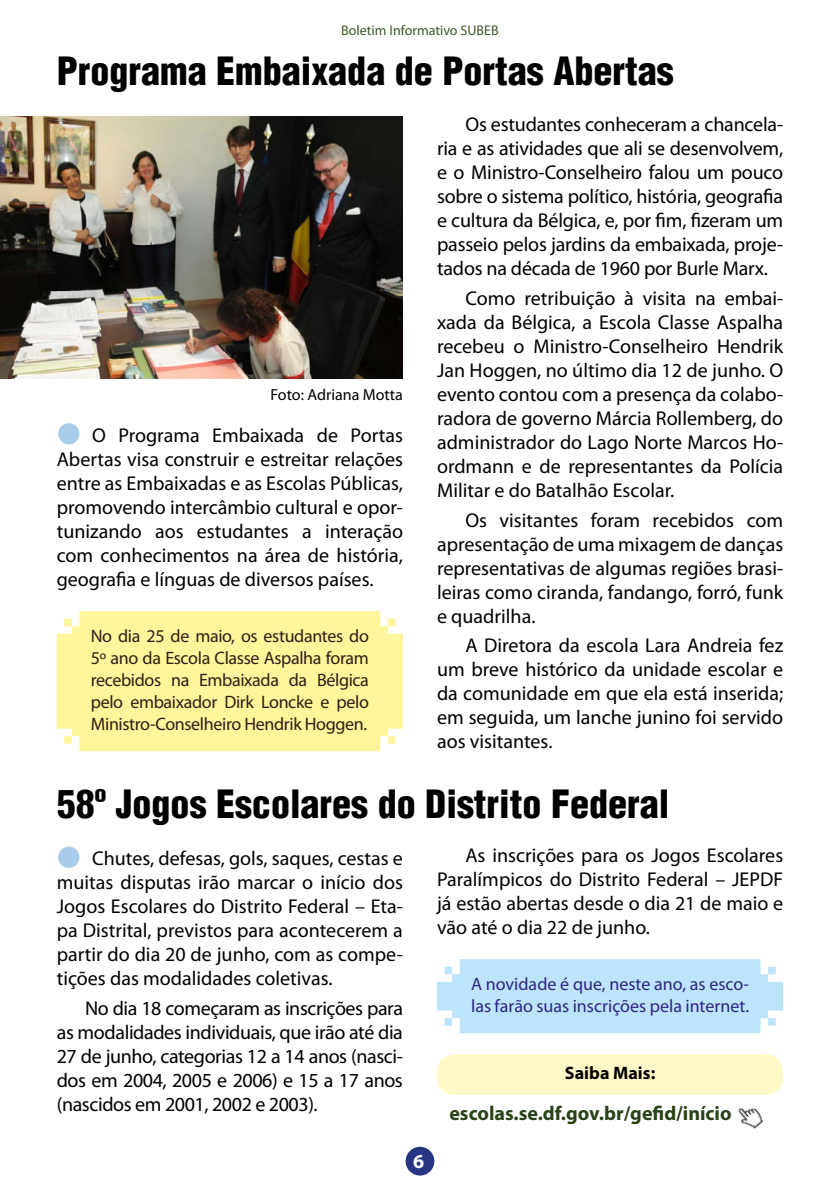
<style>
.page{position:relative;width:840px;height:1191px;background:#fff}
.page>*{position:absolute;margin:0;border:0;box-sizing:border-box;transform-origin:0 0}
.t1{font:900 condensed 38px "Helvetica LT";color:#000}
.t2{font:20px/24px "Myriad Pro";color:#000;text-align:justify}
.t3{font:700 20px "Myriad Pro";color:#2a4217}
.t4{font:700 20px "Myriad Pro";color:#fff}
.t5{font:18px/22px "Myriad Pro";letter-spacing:-.02em;color:#301f18;text-align:justify}
.t6{font:18px/22px "Myriad Pro";color:#302682}
.t7{font:700 18px "Myriad Pro";color:#000}
.t8{font:16px "Myriad Pro";color:#000}
.t9{font:14px "Myriad Pro";color:#3c5924}
</style>
<div class="page">
<div style="left:58px;top:846px;width:21px;height:22px;background:#a8cce9;border-radius:50%"></div>
<svg style="left:437px;top:959px;width:345px;height:74px;background:#c0e5fa"></svg>
<div style="left:437px;top:1054px;width:345px;height:41px;background:#fff9c7;border-radius:18px"></div>
<img style="left:738px;top:1108px;width:26px;height:21px">
<img style="left:0;top:116px;width:403px;height:262px">
<div style="left:57px;top:611px;width:346px;height:140px;background:#fff59b"></div>
<div style="left:58px;top:423px;width:21px;height:21px;background:#a8cce9;border-radius:50%"></div>
<div style="left:405px;top:1146px;width:29px;height:29px;background:#273583;border-radius:50%"></div>
<p class="t9" style="left:341px;top:21px;width:159px">Boletim Informativo SUBEB</p>
<h1 class="t1" style="left:57px;top:47px;width:618px">Programa Embaixada de Portas Abertas</h1>
<p class="t8" style="left:270px;top:385px;width:134px">Foto: Adriana Motta</p>
<p class="t2" style="left:57px;top:422px;width:347px;text-indent:35px">O Programa Embaixada de Portas Abertas visa construir e estreitar relações entre as Embaixadas e as Escolas Públicas, promovendo intercâmbio cultural e opor&shy;tunizando aos estudantes a interação com conhecimentos na área de história, geografia e línguas de diversos países.</p>
<p class="t5" style="left:91px;top:624px;width:279px">No dia 25 de maio, os estudantes do 5º ano da Escola Classe Aspalha foram recebidos na Embaixada da Bélgica pelo embaixador Dirk Loncke e pelo Ministro-Conselheiro Hendrik Hoggen.</p>
<p class="t2" style="left:437px;top:112px;width:347px;text-indent:28px">Os estudantes conheceram a chancela&shy;ria e as atividades que ali se desenvolvem, e o Ministro-Conselheiro falou um pouco sobre o sistema político, história, geografia e cultura da Bélgica, e, por fim, fizeram um passeio pelos jardins da embaixada, proje&shy;tados na década de 1960 por Burle Marx.</p>
<p class="t2" style="left:437px;top:286px;width:347px;text-indent:28px">Como retribuição à visita na embai&shy;xada da Bélgica, a Escola Classe Aspalha recebeu o Ministro-Conselheiro Hendrik Jan Hoggen, no último dia 12 de junho. O evento contou com a presença da colabo&shy;radora de governo Márcia Rollemberg, do administrador do Lago Norte Marcos Ho&shy;ordmann e de representantes da Polícia Militar e do Batalhão Escolar.</p>
<p class="t2" style="left:437px;top:508px;width:347px;text-indent:28px">Os visitantes foram recebidos com apresentação de uma mixagem de danças representativas de algumas regiões brasi&shy;leiras como ciranda, fandango, forró, funk e quadrilha.</p>
<p class="t2" style="left:437px;top:633px;width:347px;text-indent:28px">A Diretora da escola Lara Andreia fez um breve histórico da unidade escolar e da comunidade em que ela está inserida; em seguida, um lanche junino foi servido aos visitantes.</p>
<h1 class="t1" style="left:57px;top:780px;width:613px">58º Jogos Escolares do Distrito Federal</h1>
<p class="t2" style="left:57px;top:846px;width:347px;text-indent:35px">Chutes, defesas, gols, saques, cestas e muitas disputas irão marcar o início dos Jogos Escolares do Distrito Federal – Eta&shy;pa Distrital, previstos para acontecerem a partir do dia 20 de junho, com as compe&shy;tições das modalidades coletivas.</p>
<p class="t2" style="left:57px;top:995px;width:347px;text-indent:28px">No dia 18 começaram as inscrições para as modalidades individuais, que irão até dia 27 de junho, categorias 12 a 14 anos (nasci&shy;dos em 2004, 2005 e 2006) e 15 a 17 anos (nascidos em 2001, 2002 e 2003).</p>
<p class="t2" style="left:437px;top:842px;width:347px;text-indent:28px">As inscrições para os Jogos Escolares Paralímpicos do Distrito Federal – JEPDF já estão abertas desde o dia 21 de maio e vão até o dia 22 de junho.</p>
<p class="t6" style="left:471px;top:972px;width:279px">A novidade é que, neste ano, as esco&shy;las farão suas inscrições pela internet.</p>
<p class="t7" style="left:564px;top:1063px;width:92px">Saiba Mais:</p>
<p class="t3" style="left:449px;top:1102px;width:283px">escolas.se.df.gov.br/gefid/início</p>
<p class="t4" style="left:413px;top:1150px;width:13px">6</p>
</div>
